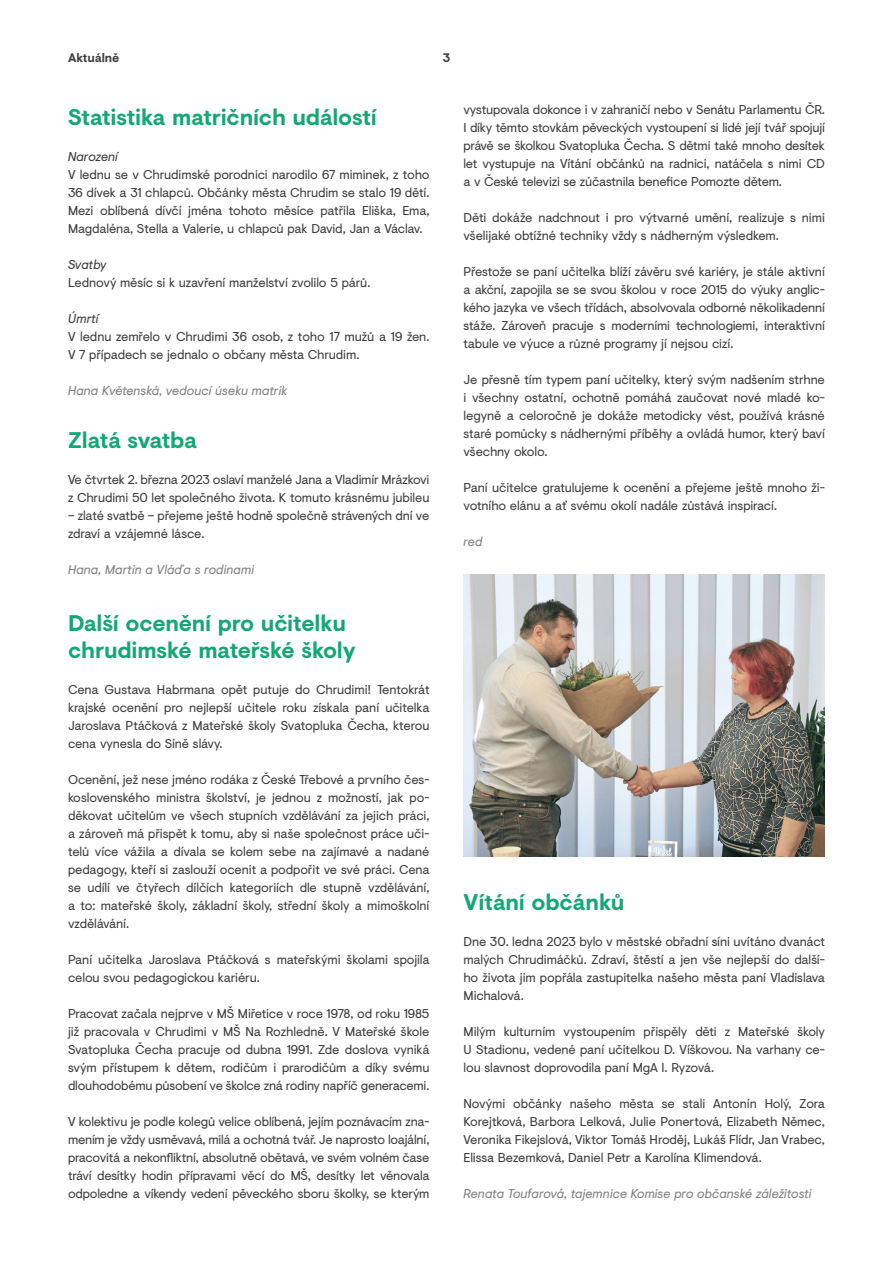
<style>
.page{position:relative;width:893px;height:1263px;background:#fff}
.page>*{position:absolute;margin:0;border:0;box-sizing:border-box;transform-origin:0 0}
.t1{font:700 22.5px/27px "Visuelt";letter-spacing:-.01em;color:#13a773}
.t2{font:12.75px/18px "Visuelt";letter-spacing:-.01em;color:#3e3e3f;text-align:justify}
.t3{font:italic 12.75px "Visuelt";letter-spacing:-.01em;color:#808285}
.t4{font:italic 12.75px "Visuelt";letter-spacing:-.01em;color:#3e3e3f}
.t5{font:700 12.3px "Visuelt";letter-spacing:-.005em;color:#3e3e3f}
</style>
<div class="page">
<img style="left:463px;top:574px;width:362px;height:283px">
<p class="t5" style="left:68px;top:49px;width:53px">Aktuálně</p>
<p class="t5" style="left:443px;top:49px;width:9px">3</p>
<h1 class="t1" style="left:68px;top:103px;width:310px">Statistika matričních událostí</h1>
<p class="t4" style="left:68px;top:147px;width:52px">Narození</p>
<p class="t2" style="left:68px;top:165px;width:363px">V lednu se v Chrudimské porodnici narodilo 67 miminek, z toho 36 dívek a 31 chlapců. Občánky města Chrudim se stalo 19 dětí.<br>Mezi oblíbená dívčí jména tohoto měsíce patřila Eliška, Ema, Magdaléna, Stella a Valerie, u chlapců pak David, Jan a Václav.</p>
<p class="t4" style="left:68px;top:255px;width:40px">Svatby</p>
<p class="t2" style="left:68px;top:273px;width:304px">Lednový měsíc si k uzavření manželství zvolilo 5 párů.</p>
<p class="t4" style="left:68px;top:309px;width:32px">Úmrtí</p>
<p class="t2" style="left:68px;top:327px;width:363px">V lednu zemřelo v Chrudimi 36 osob, z toho 17 mužů a 19 žen.<br>V 7 případech se jednalo o občany města Chrudim.</p>
<p class="t3" style="left:68px;top:381px;width:221px">Hana Květenská, vedoucí úseku matrik</p>
<h1 class="t1" style="left:68px;top:426px;width:130px">Zlatá svatba</h1>
<p class="t2" style="left:68px;top:470px;width:363px">Ve čtvrtek 2. března 2023 oslaví manželé Jana a Vladimír Mrázkovi z Chrudimi 50 let společného života. K tomuto krásnému jubileu</p>
<p class="t2" style="left:68px;top:506px;width:363px">– zlaté svatbě – přejeme ještě hodně společně strávených dní ve zdraví a vzájemné lásce.</p>
<p class="t3" style="left:68px;top:561px;width:188px">Hana, Martin a Vláďa s rodinami</p>
<h1 class="t1" style="left:68px;top:609px;width:289px">Další ocenění pro učitelku chrudimské mateřské školy</h1>
<p class="t2" style="left:68px;top:680px;width:363px">Cena Gustava Habrmana opět putuje do Chrudimi! Tentokrát krajské ocenění pro nejlepší učitele roku získala paní učitelka Jaroslava Ptáčková z Mateřské školy Svatopluka Čecha, kterou cena vynesla do Síně slávy.</p>
<p class="t2" style="left:68px;top:770px;width:363px">Ocenění, jež nese jméno rodáka z České Třebové a prvního čes&shy;koslovenského ministra školství, je jednou z možností, jak po&shy;děkovat učitelům ve všech stupních vzdělávání za jejich práci, a zároveň má přispět k tomu, aby si naše společnost práce uči&shy;telů více vážila a dívala se kolem sebe na zajímavé a nadané pedagogy, kteří si zaslouží ocenit a podpořit ve své práci. Cena se udílí ve čtyřech dílčích kategoriích dle stupně vzdělávání, a to: mateřské školy, základní školy, střední školy a mimoškolní vzdělávání.</p>
<p class="t2" style="left:68px;top:950px;width:363px">Paní učitelka Jaroslava Ptáčková s mateřskými školami spojila celou svou pedagogickou kariéru.</p>
<p class="t2" style="left:68px;top:1004px;width:363px">Pracovat začala nejprve v MŠ Miřetice v roce 1978, od roku 1985 již pracovala v Chrudimi v MŠ Na Rozhledně. V Mateřské škole Svatopluka Čecha pracuje od dubna 1991. Zde doslova vyniká svým přístupem k dětem, rodičům i prarodičům a díky svému dlouhodobému působení ve školce zná rodiny napříč generacemi.</p>
<p class="t2" style="left:68px;top:1112px;width:363px">V kolektivu je podle kolegů velice oblíbená, jejím poznávacím zna&shy;mením je vždy usměvavá, milá a ochotná tvář. Je naprosto loajální, pracovitá a nekonfliktní, absolutně obětavá, ve svém volném čase tráví desítky hodin přípravami věcí do MŠ, desítky let věnovala odpoledne a víkendy vedení pěveckého sboru školky, se kterým</p>
<p class="t2" style="left:463px;top:100px;width:363px">vystupovala dokonce i v zahraničí nebo v Senátu Parlamentu ČR.<br>I díky těmto stovkám pěveckých vystoupení si lidé její tvář spojují právě se školkou Svatopluka Čecha. S dětmi také mnoho desítek let vystupuje na Vítání občánků na radnici, natáčela s nimi CD a v České televizi se zúčastnila benefice Pomozte dětem.</p>
<p class="t2" style="left:463px;top:208px;width:363px">Děti dokáže nadchnout i pro výtvarné umění, realizuje s nimi všelijaké obtížné techniky vždy s nádherným výsledkem.</p>
<p class="t2" style="left:463px;top:262px;width:363px">Přestože se paní učitelka blíží závěru své kariéry, je stále aktivní a akční, zapojila se se svou školou v roce 2015 do výuky anglic&shy;kého jazyka ve všech třídách, absolvovala odborné několikadenní stáže. Zároveň pracuje s moderními technologiemi, interaktivní tabule ve výuce a různé programy jí nejsou cizí.</p>
<p class="t2" style="left:463px;top:370px;width:363px">Je přesně tím typem paní učitelky, který svým nadšením strhne i všechny ostatní, ochotně pomáhá zaučovat nové mladé ko&shy;legyně a celoročně je dokáže metodicky vést, používá krásné staré pomůcky s nádhernými příběhy a ovládá humor, který baví všechny okolo.</p>
<p class="t2" style="left:463px;top:478px;width:363px">Paní učitelce gratulujeme k ocenění a přejeme ještě mnoho ži&shy;votního elánu a ať svému okolí nadále zůstává inspirací.</p>
<p class="t3" style="left:463px;top:533px;width:21px">red</p>
<h1 class="t1" style="left:463px;top:888px;width:163px">Vítání občánků</h1>
<p class="t2" style="left:463px;top:932px;width:363px">Dne 30. ledna 2023 bylo v městské obřadní síni uvítáno dvanáct malých Chrudimáčků. Zdraví, štěstí a jen vše nejlepší do další&shy;ho života jim popřála zastupitelka našeho města paní Vladislava Michalová.</p>
<p class="t2" style="left:463px;top:1022px;width:363px">Milým kulturním vystoupením přispěly děti z Mateřské školy U Stadionu, vedené paní učitelkou D. Víškovou. Na varhany ce&shy;lou slavnost doprovodila paní MgA I. Ryzová.</p>
<p class="t2" style="left:463px;top:1094px;width:363px">Novými občánky našeho města se stali Antonín Holý, Zora Korejtková, Barbora Lelková, Julie Ponertová, Elizabeth Němec, Veronika Fikejslová, Viktor Tomáš Hroděj, Lukáš Flídr, Jan Vrabec, Elissa Bezemková, Daniel Petr a Karolína Klimendová.</p>
<p class="t3" style="left:463px;top:1185px;width:350px">Renata Toufarová, tajemnice Komise pro občanské záležitosti</p>
</div>
